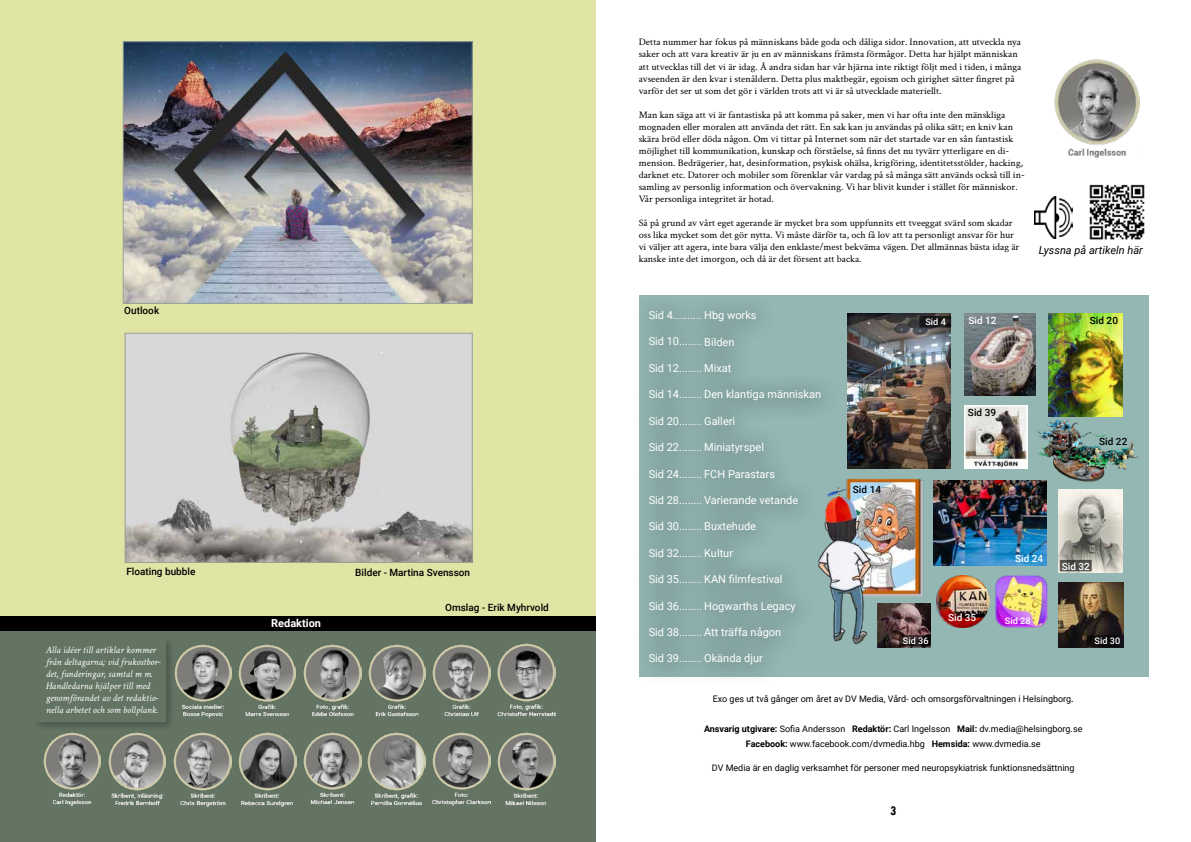
<style>
.page{position:relative;width:1191px;height:842px;background:#fff}
.page>*{position:absolute;margin:0;border:0;box-sizing:border-box;transform-origin:0 0}
.t1{font:700 condensed 14px "Tw Cen";color:#000}
.t2{font:11px "Roboto";color:#fff}
.t3{font:italic 11px "Roboto";color:#000}
.t4{font:700 11px "Roboto";color:#fff}
.t5{font:10px/12px "Crimson Text";color:#000}
.t6{font:italic 10px/12px "Crimson Text";color:#fff}
.t7{font:500 10px "Roboto";color:#000}
.t8{font:500 10px "Roboto";color:#fff}
.t9{font:500 9.1px "Roboto";color:#fff}
.t10{font:9px/15px "Roboto";color:#000;text-align:center}
.s1{font-weight:500}
.s2{font-weight:700}
</style>
<div class="page">
<div style="left:0;top:0;width:595px;height:626px;background:#e0e5a5"></div>
<div style="left:0;top:626px;width:595px;height:216px;background:#647463"></div>
<div style="left:34px;top:637px;width:142px;height:95px;background:#000;opacity:.5"></div>
<div style="left:36px;top:639px;width:130px;height:83px;background:#647463"></div>
<div style="left:0;top:616px;width:595px;height:15px;background:#000"></div>
<div style="left:639px;top:295px;width:509px;height:381px;background:#94b7b4"></div>
<div style="left:630px;top:292px;width:92px;height:394px;background:#000;opacity:.35"></div>
<div style="left:686px;top:292px;width:157px;height:395px;background:#8caeab"></div>
<img style="left:1054px;top:59px;width:85px;height:99px">
<img style="left:497px;top:732px;width:58px;height:74px">
<img style="left:433px;top:732px;width:57px;height:74px">
<img style="left:368px;top:732px;width:57px;height:74px">
<img style="left:303px;top:732px;width:58px;height:73px">
<img style="left:239px;top:733px;width:57px;height:73px">
<img style="left:174px;top:732px;width:58px;height:74px">
<img style="left:108px;top:732px;width:58px;height:74px">
<img style="left:43px;top:732px;width:58px;height:74px">
<img style="left:497px;top:644px;width:58px;height:73px">
<img style="left:433px;top:644px;width:57px;height:73px">
<img style="left:368px;top:644px;width:58px;height:73px">
<img style="left:303px;top:644px;width:58px;height:73px">
<img style="left:174px;top:644px;width:58px;height:74px">
<img style="left:1034px;top:196px;width:38px;height:42px">
<img style="left:1089px;top:184px;width:56px;height:56px">
<img style="left:125px;top:43px;width:346px;height:259px">
<div style="left:123px;top:41px;width:350px;height:263px;border:1px solid #97a296"></div>
<img style="left:127px;top:335px;width:344px;height:226px">
<div style="left:125px;top:333px;width:348px;height:230px;border:1px solid #97a296"></div>
<img style="left:238px;top:644px;width:58px;height:73px">
<img style="left:847px;top:313px;width:103px;height:155px">
<img style="left:965px;top:313px;width:70px;height:83px">
<svg style="left:922px;top:319px;width:26px;height:6px"></svg>
<div style="left:919px;top:316px;width:32px;height:12px;border:2px solid #000"></div>
<img style="left:818px;top:467px;width:107px;height:181px">
<img style="left:1048px;top:313px;width:74px;height:101px">
<img style="left:1035px;top:414px;width:105px;height:70px">
<img style="left:995px;top:575px;width:53px;height:53px">
<img style="left:1058px;top:582px;width:66px;height:66px">
<div style="left:1088px;top:636px;width:30px;height:10px;background:#0a080a"></div>
<div style="left:1087px;top:635px;width:32px;height:12px;border:2px solid #000"></div>
<img style="left:1058px;top:490px;width:64px;height:83px">
<svg style="left:1062px;top:563px;width:26px;height:5px"></svg>
<img style="left:933px;top:480px;width:113px;height:85px">
<img style="left:965px;top:405px;width:62px;height:63px">
<img style="left:877px;top:604px;width:54px;height:43px">
<svg style="left:902px;top:638px;width:25px;height:5px"></svg>
<div style="left:899px;top:635px;width:31px;height:11px;border:2px solid #000"></div>
<img style="left:936px;top:576px;width:53px;height:51px">
<p class="t7" style="left:124px;top:303px;width:36px">Outlook</p>
<p class="t7" style="left:126px;top:565px;width:71px">Floating bubble</p>
<p class="t6" style="left:46px;top:643px;width:116px">Alla idéer till artiklar kommer från deltagarna; vid frukostbor&shy;det, funderingar, samtal m m.<br>Handledarna hjälper till med genomförandet av det redaktio&shy;nella arbetet och som bollplank.</p>
<p class="t4" style="left:271px;top:615px;width:51px">Redaktion</p>
<p class="t7" style="left:355px;top:565px;width:116px">Bilder - Martina Svensson</p>
<p class="t7" style="left:445px;top:600px;width:105px">Omslag - Erik Myhrvold</p>
<p class="t5" style="left:639px;top:36px;width:384px">Detta nummer har fokus på människans både goda och dåliga sidor. Innovation, att utveckla nya saker och att vara kreativ är ju en av människans främsta förmågor. Detta har hjälpt människan att utvecklas till det vi är idag. Å andra sidan har vår hjärna inte riktigt följt med i tiden, i många avseenden är den kvar i stenåldern. Detta plus maktbegär, egoism och girighet sätter fingret på varför det ser ut som det gör i världen trots att vi är så utvecklade materiellt.</p>
<p class="t5" style="left:639px;top:108px;width:388px">Man kan säga att vi är fantastiska på att komma på saker, men vi har ofta inte den mänskliga mognaden eller moralen att använda det rätt. En sak kan ju användas på olika sätt; en kniv kan skära bröd eller döda någon. Om vi tittar på Internet som när det startade var en sån fantastisk möjlighet till kommunikation, kunskap och förståelse, så finns det nu tyvärr ytterligare en di&shy;mension. Bedrägerier, hat, desinformation, psykisk ohälsa, krigföring, identitetsstölder, hacking, darknet etc. Datorer och mobiler som förenklar vår vardag på så många sätt används också till in&shy;samling av personlig information och övervakning. Vi har blivit kunder i stället för människor.<br>Vår personliga integritet är hotad.</p>
<p class="t5" style="left:639px;top:216px;width:382px">Så på grund av vårt eget agerande är mycket bra som uppfunnits ett tveeggat svärd som skadar oss lika mycket som det gör nytta. Vi måste därför ta, och få lov att ta personligt ansvar för hur vi väljer att agera, inte bara välja den enklaste/mest bekväma vägen. Det allmännas bästa idag är kanske inte det imorgon, och då är det försent att backa.</p>
<p class="t3" style="left:1038px;top:242px;width:106px">Lyssna på artikeln här</p>
<p class="t2" style="left:648px;top:307px;width:109px">Sid 4.......... Hbg works</p>
<p class="t2" style="left:648px;top:334px;width:87px">Sid 10........ Bilden</p>
<p class="t2" style="left:648px;top:360px;width:84px">Sid 12........ Mixat</p>
<p class="t2" style="left:648px;top:387px;width:174px">Sid 14........ Den klantiga människan</p>
<p class="t2" style="left:648px;top:413px;width:88px">Sid 20........ Galleri</p>
<p class="t2" style="left:648px;top:439px;width:117px">Sid 22........ Miniatyrspel</p>
<p class="t2" style="left:648px;top:466px;width:128px">Sid 24........ FCH Parastars</p>
<p class="t2" style="left:648px;top:492px;width:151px">Sid 28........ Varierande vetande</p>
<p class="t2" style="left:648px;top:519px;width:109px">Sid 30........ Buxtehude</p>
<p class="t2" style="left:648px;top:545px;width:86px">Sid 32........ Kultur</p>
<p class="t2" style="left:648px;top:571px;width:135px">Sid 35........ KAN filmfestival</p>
<p class="t2" style="left:648px;top:598px;width:148px">Sid 36........ Hogwarths Legacy</p>
<p class="t2" style="left:648px;top:624px;width:134px">Sid 38........ Att träffa någon</p>
<p class="t2" style="left:648px;top:651px;width:116px">Sid 39........ Okända djur</p>
<p class="t10" style="left:713px;top:691px;width:362px">Exo ges ut två gånger om året av DV Media, Vård- och omsorgsförvaltningen i Helsingborg<span class="s1">.</span></p>
<p class="t7" style="left:1090px;top:313px;width:30px">Sid 20</p>
<p class="t9" style="left:925px;top:315px;width:22px">Sid 4</p>
<p class="t8" style="left:968px;top:314px;width:30px">Sid 12</p>
<p class="t7" style="left:968px;top:406px;width:30px">Sid 39</p>
<p class="t7" style="left:1099px;top:435px;width:30px">Sid 22</p>
<p class="t7" style="left:853px;top:483px;width:30px">Sid 14</p>
<p class="t8" style="left:1015px;top:551px;width:30px">Sid 24</p>
<p class="t8" style="left:1061px;top:559px;width:30px">Sid 32</p>
<p class="t8" style="left:948px;top:611px;width:30px">Sid 35</p>
<p class="t9" style="left:1005px;top:615px;width:27px">Sid 28</p>
<p class="t9" style="left:903px;top:634px;width:27px">Sid 36</p>
<p class="t9" style="left:1094px;top:634px;width:27px">Sid 30</p>
<p class="t10" style="left:704px;top:720px;width:380px"><span class="s2">Ansvarig utgivare:</span> Sofia Andersson <span class="s2">Redaktör:</span> Carl Ingelsson <span class="s2">Mail:</span> dv.media@helsingborg.se<br><span class="s2">Facebook:</span> www.facebook.com/dvmedia.hbg <span class="s2">Hemsida:</span> www.dvmedia.se</p>
<p class="t10" style="left:712px;top:759px;width:364px">DV Media är en daglig verksamhet för personer med neuropsykiatrisk funktionsnedsättning</p>
<h1 class="t1" style="left:890px;top:802px;width:8px">3</h1>
</div>
